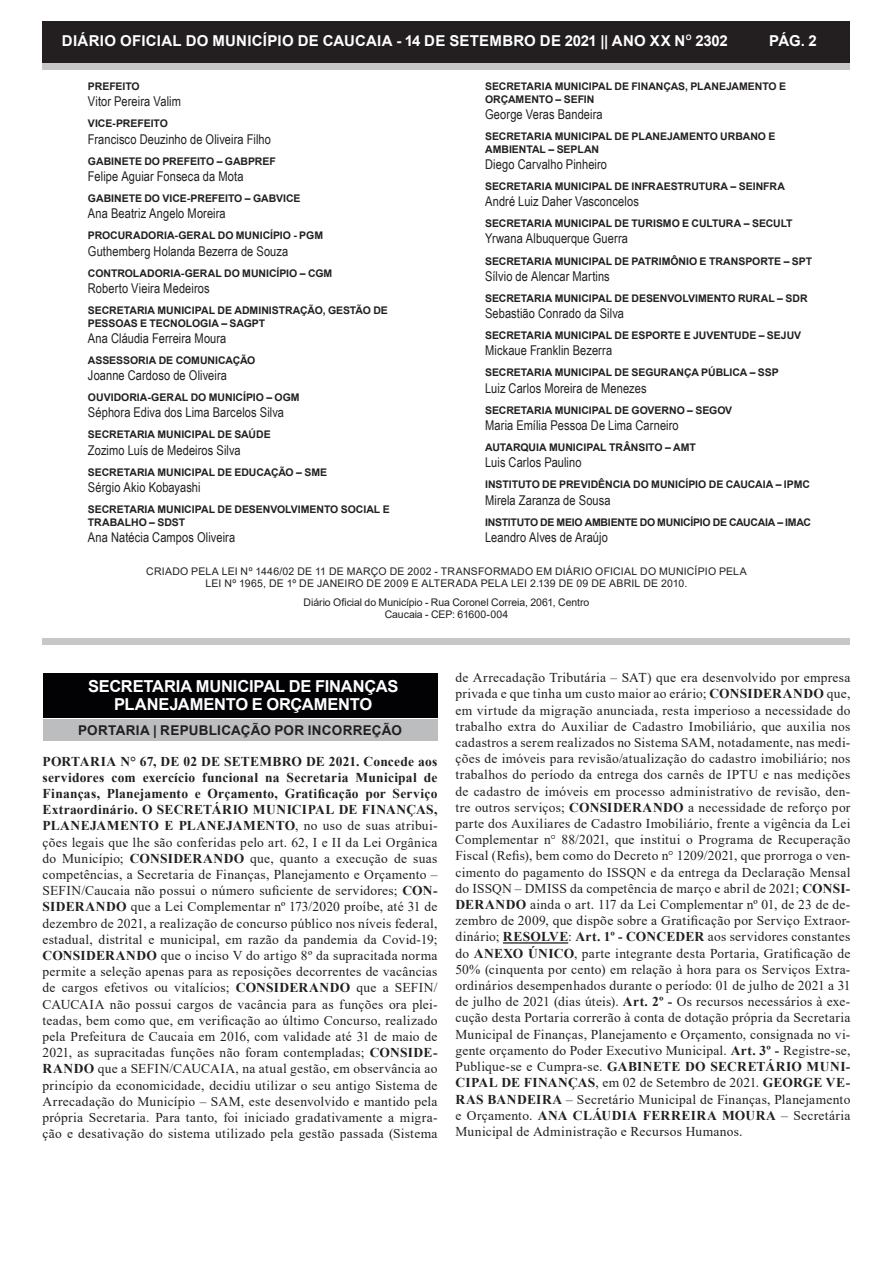
<style>
.page{position:relative;width:893px;height:1263px;background:#fff}
.page>*{position:absolute;margin:0;border:0;box-sizing:border-box;transform-origin:0 0}
.titulo_1{font:700 16.5px "Arial";letter-spacing:-.01em;color:#fff}
.t1{font:700 15px "Arial";letter-spacing:.02em;color:#fff}
.texto_corrido{font:13.5px/16.2px "Times New Roman";letter-spacing:.02em;color:#231f20;text-align:justify}
.t2{font:13.5px "Arial Narrow";letter-spacing:.005em;color:#231f20}
.titulo_2{font:700 13.5px "Arial";letter-spacing:.02em;color:#231f20}
.t3{font:700 10.5px/12.6px "Arial";letter-spacing:-.005em;color:#231f20}
.t4{font:10.5px/12px "Arial";letter-spacing:.015em;color:#231f20;text-align:center}
.t5{font:10.5px/12px "Arial";letter-spacing:-.01em;color:#231f20;text-align:center}
.t6{font:700 10.5px "Arial";letter-spacing:-.025em;color:#231f20}
.s1{font-weight:700}
</style>
<div class="page">
<div style="left:43px;top:22px;width:807px;height:42px;background:#231f20"></div>
<div style="left:43px;top:64px;width:807px;height:6px;background:#c8c6c6"></div>
<div style="left:43px;top:638px;width:807px;height:6px;background:#c8c6c6"></div>
<div style="left:43px;top:673px;width:394px;height:44px;background:#020205"></div>
<div style="left:43px;top:719px;width:394px;height:21px;background:#bbbdbe"></div>
<hr style="left:503px;top:942px;width:65px;height:1px;background:#231f20">
<p class="t1" style="left:62px;top:30px;width:667px">DIÁRIO OFICIAL DO MUNICÍPIO DE CAUCAIA - 14 DE SETEMBRO DE 2021 || ANO XX N<sup>O</sup> 2302</p>
<p class="t1" style="left:769px;top:30px;width:49px">PÁG. 2</p>
<p class="t3" style="left:88px;top:80px;width:53px">PREFEITO</p>
<p class="t2" style="left:88px;top:92px;width:94px">Vitor Pereira Valim</p>
<p class="t3" style="left:88px;top:117px;width:81px">VICE-PREFEITO</p>
<p class="t2" style="left:88px;top:129px;width:185px">Francisco Deuzinho de Oliveira Filho</p>
<p class="t3" style="left:88px;top:155px;width:189px">GABINETE DO PREFEITO – GABPREF</p>
<p class="t2" style="left:88px;top:166px;width:157px">Felipe Aguiar Fonseca da Mota</p>
<p class="t3" style="left:88px;top:192px;width:214px">GABINETE DO VICE-PREFEITO – GABVICE</p>
<p class="t2" style="left:88px;top:204px;width:139px">Ana Beatriz Angelo Moreira</p>
<p class="t3" style="left:88px;top:229px;width:237px">PROCURADORIA-GERAL DO MUNICÍPIO - PGM</p>
<p class="t2" style="left:88px;top:241px;width:202px">Guthemberg Holanda Bezerra de Souza</p>
<p class="t3" style="left:88px;top:267px;width:246px">CONTROLADORIA-GERAL DO MUNICÍPIO – CGM</p>
<p class="t2" style="left:88px;top:278px;width:123px">Roberto Vieira Medeiros</p>
<p class="t3" style="left:88px;top:304px;width:301px">SECRETARIA MUNICIPAL DE ADMINISTRAÇÃO, GESTÃO DE<br>PESSOAS E TECNOLOGIA – SAGPT</p>
<p class="t2" style="left:88px;top:328px;width:140px">Ana Cláudia Ferreira Moura</p>
<p class="t3" style="left:88px;top:354px;width:169px">ASSESSORIA DE COMUNICAÇÃO</p>
<p class="t2" style="left:88px;top:365px;width:141px">Joanne Cardoso de Oliveira</p>
<p class="t3" style="left:88px;top:391px;width:213px">OUVIDORIA-GERAL DO MUNICÍPIO – OGM</p>
<p class="t2" style="left:88px;top:403px;width:198px">Séphora Ediva dos Lima Barcelos Silva</p>
<p class="t3" style="left:88px;top:429px;width:184px">SECRETARIA MUNICIPAL DE SAÚDE</p>
<p class="t2" style="left:88px;top:440px;width:154px">Zozimo Luís de Medeiros Silva</p>
<p class="t3" style="left:88px;top:466px;width:241px">SECRETARIA MUNICIPAL DE EDUCAÇÃO – SME</p>
<p class="t2" style="left:88px;top:477px;width:114px">Sérgio Akio Kobayashi</p>
<p class="t3" style="left:88px;top:503px;width:303px">SECRETARIA MUNICIPAL DE DESENVOLVIMENTO SOCIAL E<br>TRABALHO – SDST</p>
<p class="t2" style="left:88px;top:527px;width:149px">Ana Natécia Campos Oliveira</p>
<p class="t3" style="left:485px;top:80px;width:302px">SECRETARIA MUNICIPAL DE FINANÇAS, PLANEJAMENTO E<br>ORÇAMENTO – SEFIN</p>
<p class="t2" style="left:485px;top:104px;width:119px">George Veras Bandeira</p>
<p class="t3" style="left:485px;top:130px;width:292px">SECRETARIA MUNICIPAL DE PLANEJAMENTO URBANO E<br>AMBIENTAL – SEPLAN</p>
<p class="t2" style="left:485px;top:154px;width:123px">Diego Carvalho Pinheiro</p>
<p class="t3" style="left:485px;top:180px;width:301px">SECRETARIA MUNICIPAL DE INFRAESTRUTURA – SEINFRA</p>
<p class="t2" style="left:485px;top:191px;width:155px">André Luiz Daher Vasconcelos</p>
<p class="t3" style="left:485px;top:217px;width:309px">SECRETARIA MUNICIPAL DE TURISMO E CULTURA – SECULT</p>
<p class="t2" style="left:485px;top:229px;width:144px">Yrwana Albuquerque Guerra</p>
<p class="t3" style="left:485px;top:255px;width:329px">SECRETARIA MUNICIPAL DE PATRIMÔNIO E TRANSPORTE – SPT</p>
<p class="t2" style="left:485px;top:266px;width:126px">Sílvio de Alencar Martins</p>
<p class="t3" style="left:485px;top:292px;width:324px">SECRETARIA MUNICIPAL DE DESENVOLVIMENTO RURAL – SDR</p>
<p class="t2" style="left:485px;top:303px;width:140px">Sebastião Conrado da Silva</p>
<p class="t3" style="left:485px;top:329px;width:318px">SECRETARIA MUNICIPAL DE ESPORTE E JUVENTUDE – SEJUV</p>
<p class="t2" style="left:485px;top:341px;width:129px">Mickaue Franklin Bezerra</p>
<p class="t3" style="left:485px;top:367px;width:295px">SECRETARIA MUNICIPAL DE SEGURANÇA PÚBLICA – SSP</p>
<p class="t2" style="left:485px;top:378px;width:163px">Luiz Carlos Moreira de Menezes</p>
<p class="t3" style="left:485px;top:404px;width:249px">SECRETARIA MUNICIPAL DE GOVERNO – SEGOV</p>
<p class="t2" style="left:485px;top:415px;width:195px">Maria Emília Pessoa De Lima Carneiro</p>
<p class="t3" style="left:485px;top:441px;width:212px">AUTARQUIA MUNICIPAL TRÂNSITO – AMT</p>
<p class="t2" style="left:485px;top:453px;width:98px">Luis Carlos Paulino</p>
<p class="t3" style="left:485px;top:478px;width:326px">INSTITUTO DE PREVIDÊNCIA DO MUNICÍPIO DE CAUCAIA – IPMC</p>
<p class="t2" style="left:485px;top:490px;width:127px">Mirela Zaranza de Sousa</p>
<p class="t6" style="left:485px;top:515px;width:328px">INSTITUTO DE MEIO AMBIENTE DO MUNICÍPIO DE CAUCAIA – IMAC</p>
<p class="t2" style="left:485px;top:527px;width:124px">Leandro Alves de Araújo</p>
<p class="t4" style="left:146px;top:565px;width:602px">CRIADO PELA LEI Nº 1446/02 DE 11 DE MARÇO DE 2002 - TRANSFORMADO EM DIÁRIO OFICIAL DO MUNICÍPIO PELA<br>LEI Nº 1965, DE 1º DE JANEIRO DE 2009 E ALTERADA PELA LEI 2.139 DE 09 DE ABRIL DE 2010.</p>
<p class="t5" style="left:304px;top:596px;width:287px">Diário Oficial do Município - Rua Coronel Correia, 2061, Centro<br>Caucaia - CEP: 61600-004</p>
<p class="titulo_1" style="left:88px;top:675px;width:312px">SECRETARIA MUNICIPAL DE FINANÇAS</p>
<p class="titulo_1" style="left:114px;top:693px;width:260px">PLANEJAMENTO E ORÇAMENTO</p>
<p class="titulo_2" style="left:78px;top:720px;width:325px">PORTARIA | REPUBLICAÇÃO POR INCORREÇÃO</p>
<p class="texto_corrido" style="left:43px;top:752px;width:396px"><span class="s1">PORTARIA N° 67, DE 02 DE SETEMBRO DE 2021. Concede aos servidores com exercício funcional na Secretaria Municipal de Finanças, Planejamento e Orçamento, Gratificação por Serviço Extraordinário. O SECRETÁRIO MUNICIPAL DE FINANÇAS, PLANEJAMENTO E PLANEJAMENTO</span>, no uso de suas atribui&shy;ções legais que lhe são conferidas pelo art. 62, I e II da Lei Orgânica do Município; <span class="s1">CONSIDERANDO</span> que, quanto a execução de suas competências, a Secretaria de Finanças, Planejamento e Orçamento – SEFIN/Caucaia não possui o número suficiente de servidores; <span class="s1">CON-SIDERANDO</span> que a Lei Complementar nº 173/2020 proíbe, até 31 de dezembro de 2021, a realização de concurso público nos níveis federal, estadual, distrital e municipal, em razão da pandemia da Covid-19; <span class="s1">CONSIDERANDO</span> que o inciso V do artigo 8º da supracitada norma permite a seleção apenas para as reposições decorrentes de vacâncias de cargos efetivos ou vitalícios; <span class="s1">CONSIDERANDO</span> que a SEFIN/ CAUCAIA não possui cargos de vacância para as funções ora plei&shy;teadas, bem como que, em verificação ao último Concurso, realizado pela Prefeitura de Caucaia em 2016, com validade até 31 de maio de 2021, as supracitadas funções não foram contempladas; <span class="s1">CONSIDE-RANDO</span> que a SEFIN/CAUCAIA, na atual gestão, em observância ao princípio da economicidade, decidiu utilizar o seu antigo Sistema de Arrecadação do Município – SAM, este desenvolvido e mantido pela própria Secretaria. Para tanto, foi iniciado gradativamente a migra&shy;ção e desativação do sistema utilizado pela gestão passada (Sistema</p>
<p class="texto_corrido" style="left:455px;top:669px;width:396px">de Arrecadação Tributária – SAT) que era desenvolvido por empresa privada e que tinha um custo maior ao erário; <span class="s1">CONSIDERANDO</span> que, em virtude da migração anunciada, resta imperioso a necessidade do trabalho extra do Auxiliar de Cadastro Imobiliário, que auxilia nos cadastros a serem realizados no Sistema SAM, notadamente, nas medi&shy;ções de imóveis para revisão/atualização do cadastro imobiliário; nos trabalhos do período da entrega dos carnês de IPTU e nas medições de cadastro de imóveis em processo administrativo de revisão, den&shy;tre outros serviços; <span class="s1">CONSIDERANDO</span> a necessidade de reforço por parte dos Auxiliares de Cadastro Imobiliário, frente a vigência da Lei Complementar n° 88/2021, que institui o Programa de Recuperação Fiscal (Refis), bem como do Decreto n° 1209/2021, que prorroga o ven&shy;cimento do pagamento do ISSQN e da entrega da Declaração Mensal do ISSQN – DMISS da competência de março e abril de 2021; <span class="s1">CONSI-DERANDO</span> ainda o art. 117 da Lei Complementar nº 01, de 23 de de&shy;zembro de 2009, que dispõe sobre a Gratificação por Serviço Extraor&shy;dinário; <span class="s1">RESOLVE</span>: <span class="s1">Art. 1º - CONCEDER</span> aos servidores constantes do <span class="s1">ANEXO ÚNICO</span>, parte integrante desta Portaria, Gratificação de 50% (cinquenta por cento) em relação à hora para os Serviços Extra&shy;ordinários desempenhados durante o período: 01 de julho de 2021 a 31 de julho de 2021 (dias úteis). <span class="s1">Art. 2º -</span> Os recursos necessários à exe&shy;cução desta Portaria correrão à conta de dotação própria da Secretaria Municipal de Finanças, Planejamento e Orçamento, consignada no vi&shy;gente orçamento do Poder Executivo Municipal. <span class="s1">Art. 3º -</span> Registre-se, Publique-se e Cumpra-se. <span class="s1">GABINETE DO SECRETÁRIO MUNI-CIPAL DE FINANÇAS</span>, em 02 de Setembro de 2021. <span class="s1">GEORGE VE-RAS BANDEIRA</span> – Secretário Municipal de Finanças, Planejamento e Orçamento. <span class="s1">ANA CLÁUDIA FERREIRA MOURA</span> – Secretária Municipal de Administração e Recursos Humanos.</p>
</div>
